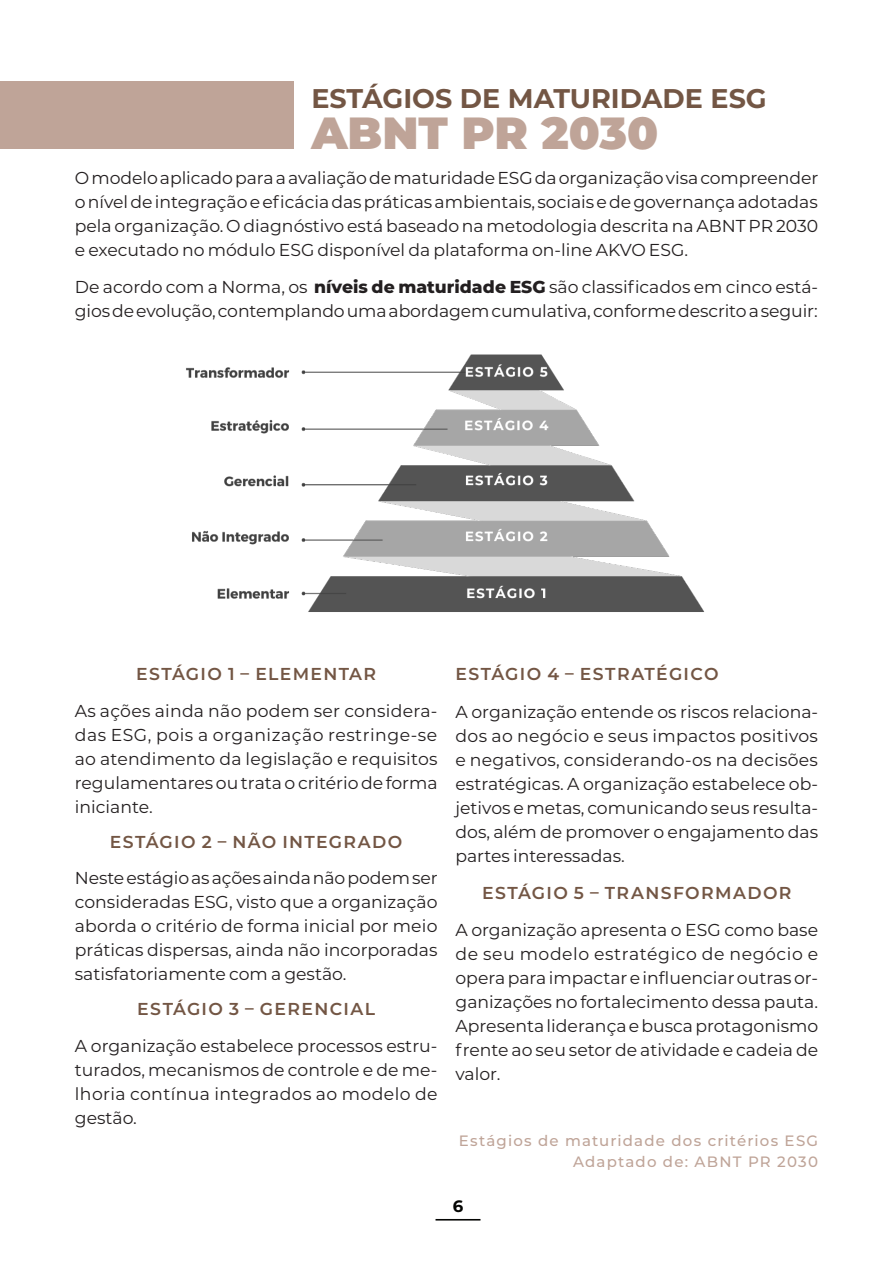
<style>
.page{position:relative;width:893px;height:1263px;background:#fff}
.page>*{position:absolute;margin:0;border:0;box-sizing:border-box;transform-origin:0 0}
.Header_-_Align_Right{font:900 45px "Montserrat";color:#bfa498}
.Header_-_Align_Right-2{font:700 27px "Montserrat";color:#735644}
.Body_Text_-_Justified{font:17.25px/24px "Montserrat";color:#231f20;text-align:justify}
.Body_Text_-_Justified-2{font:600 17.25px "Montserrat";letter-spacing:.075em;color:#735644}
.t1{font:700 16.5px "Montserrat";color:#040503}
.Name_Project_Name_Line_Item_-_Left_Align{font:500 15px "Montserrat";letter-spacing:.075em;color:#bfa498}
.s1{font-weight:800}
</style>
<div class="page">
<hr style="left:435px;top:1219px;width:45px;height:1px;background:#040503">
<img style="left:186px;top:354px;width:519px;height:258px">
<div style="left:0;top:81px;width:293px;height:67px;background:#bfa498"></div>
<p class="Header_-_Align_Right-2" style="left:311px;top:78px;width:457px">ESTÁGIOS DE MATURIDADE ESG</p>
<p class="Header_-_Align_Right" style="left:311px;top:100px;width:348px">ABNT PR 2030</p>
<p class="Body_Text_-_Justified" style="left:75px;top:165px;width:745px">O modelo aplicado para a avaliação de maturidade ESG da organização visa compreender o nível de integração e eficácia das práticas ambientais, sociais e de governança adotadas pela organização. O diagnóstivo está baseado na metodologia descrita na ABNT PR 2030 e executado no módulo ESG disponível da plataforma on-line AKVO ESG.</p>
<p class="Body_Text_-_Justified" style="left:75px;top:274px;width:745px">De acordo com a Norma, os <span class="s1">níveis de maturidade ESG</span> são classificados em cinco está&shy;gios de evolução, contemplando uma abordagem cumulativa, conforme descrito a seguir:</p>
<p class="Body_Text_-_Justified-2" style="left:136px;top:662px;width:242px">ESTÁGIO 1 – ELEMENTAR</p>
<p class="Body_Text_-_Justified" style="left:75px;top:698px;width:364px">As ações ainda não podem ser considera&shy;das ESG, pois a organização restringe-se ao atendimento da legislação e requisitos regulamentares ou trata o critério de forma iniciante.</p>
<p class="Body_Text_-_Justified-2" style="left:110px;top:829px;width:294px">ESTÁGIO 2 – NÃO INTEGRADO</p>
<p class="Body_Text_-_Justified" style="left:75px;top:866px;width:364px">Neste estágio as ações ainda não podem ser consideradas ESG, visto que a organização aborda o critério de forma inicial por meio práticas dispersas, ainda não incorporadas satisfatoriamente com a gestão.</p>
<p class="Body_Text_-_Justified-2" style="left:137px;top:996px;width:239px">ESTÁGIO 3 – GERENCIAL</p>
<p class="Body_Text_-_Justified" style="left:75px;top:1033px;width:364px">A organização estabelece processos estru&shy;turados, mecanismos de controle e de me&shy;lhoria contínua integrados ao modelo de gestão.</p>
<p class="Body_Text_-_Justified-2" style="left:455px;top:662px;width:265px">ESTÁGIO 4 – ESTRATÉGICO</p>
<p class="Body_Text_-_Justified" style="left:455px;top:699px;width:364px">A organização entende os riscos relaciona&shy;dos ao negócio e seus impactos positivos e negativos, considerando-os na decisões estratégicas. A organização estabelece ob&shy;jetivos e metas, comunicando seus resulta&shy;dos, além de promover o engajamento das partes interessadas.</p>
<p class="Body_Text_-_Justified-2" style="left:482px;top:881px;width:311px">ESTÁGIO 5 – TRANSFORMADOR</p>
<p class="Body_Text_-_Justified" style="left:455px;top:917px;width:364px">A organização apresenta o ESG como base de seu modelo estratégico de negócio e opera para impactar e influenciar outras or&shy;ganizações no fortalecimento dessa pauta.<br>Apresenta liderança e busca protagonismo frente ao seu setor de atividade e cadeia de valor.</p>
<p class="Name_Project_Name_Line_Item_-_Left_Align" style="left:459px;top:1130px;width:361px">Estágios de maturidade dos critérios ESG</p>
<p class="Name_Project_Name_Line_Item_-_Left_Align" style="left:573px;top:1151px;width:246px">Adaptado de: ABNT PR 2030</p>
<p class="t1" style="left:453px;top:1194px;width:12px">6</p>
</div>
